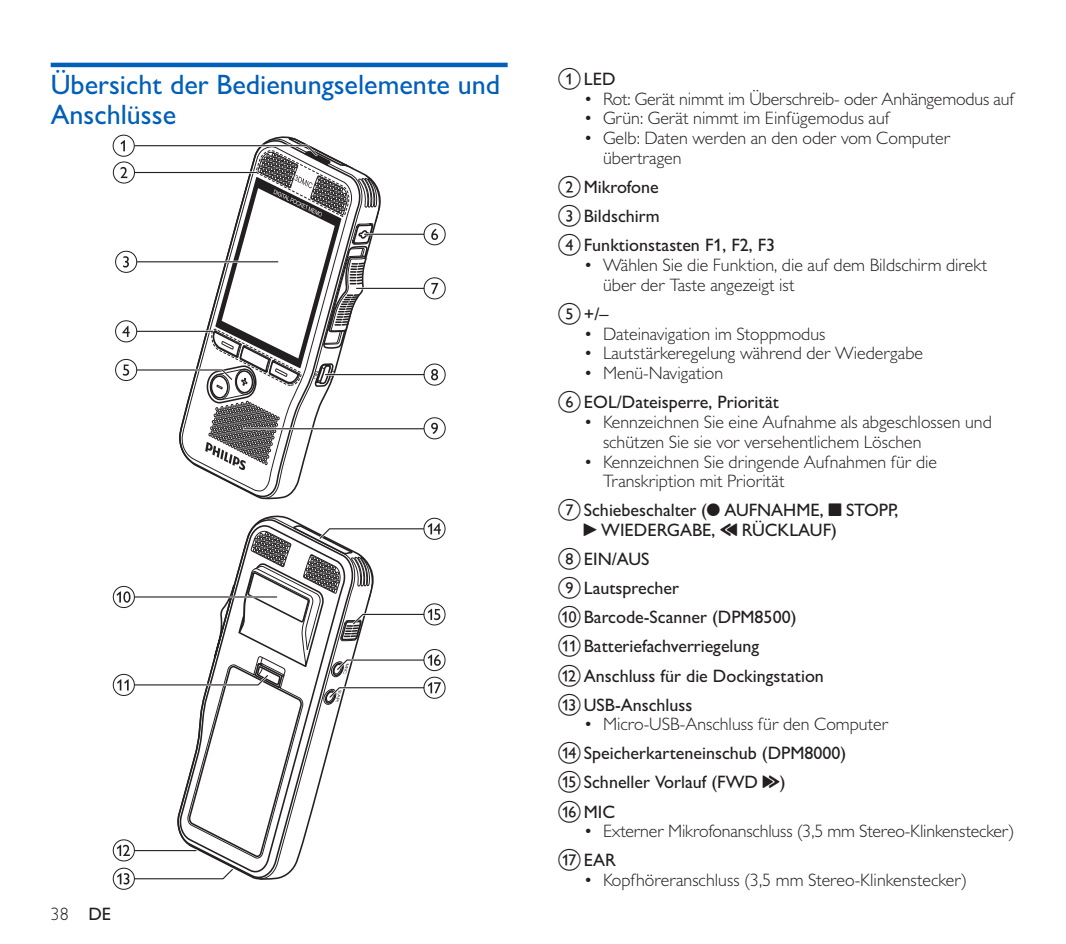
<style>
.page{position:relative;width:1066px;height:944px;background:#fff}
.page>*{position:absolute;margin:0;border:0;box-sizing:border-box;transform-origin:0 0}
.t1{font:500 28.12px/30.4px "Gill Sans MT Pro";color:#005fb9}
.t2{font:300 18px/19.8px "Gill Sans MT Pro";color:#231f20}
.t3{font:500 18px/29px "Gill Sans MT Pro";color:#231f20}
.s1{font-family:"dpm 8000";font-weight:400}
.s2{font-weight:500}
</style>
<div class="page">
<hr style="left:51px;top:63px;width:456px;height:4px;background:#005fb9">
<hr style="left:364px;top:234px;width:59px;height:1px;background:#231f20">
<hr style="left:356px;top:288px;width:68px;height:1px;background:#231f20">
<hr style="left:325px;top:374px;width:99px;height:1px;background:#231f20">
<hr style="left:244px;top:428px;width:179px;height:1px;background:#231f20">
<svg style="left:423px;top:223px;width:22px;height:22px"></svg>
<svg style="left:423px;top:277px;width:22px;height:22px"></svg>
<svg style="left:423px;top:364px;width:22px;height:22px"></svg>
<svg style="left:423px;top:417px;width:22px;height:22px"></svg>
<svg style="left:113px;top:135px;width:270px;height:364px"></svg>
<svg style="left:113px;top:516px;width:332px;height:374px"></svg>
<h1 class="t1" style="left:51px;top:69px;width:451px">Übersicht der Bedienungselemente und<br>Anschlüsse</h1>
<p class="t3" style="left:583px;top:64px;width:33px">LED</p>
<p class="t2" style="left:583px;top:88px;width:432px">• Rot: Gerät nimmt im Überschreib- oder Anhängemodus auf</p>
<p class="t2" style="left:583px;top:108px;width:307px">• Grün: Gerät nimmt im Einfügemodus auf</p>
<p class="t2" style="left:603px;top:128px;width:349px;text-indent:-19px">• Gelb: Daten werden an den oder vom Computer übertragen</p>
<p class="t3" style="left:583px;top:172px;width:193px">Mikrofone<br>Bildschirm<br>Funktionstasten F1, F2, F3</p>
<p class="t2" style="left:603px;top:255px;width:386px;text-indent:-19px">• Wählen Sie die Funktion, die auf dem Bildschirm direkt über der Taste angezeigt ist</p>
<p class="t3" style="left:583px;top:299px;width:26px">+/–</p>
<p class="t2" style="left:583px;top:323px;width:243px">• Dateinavigation im Stoppmodus</p>
<p class="t2" style="left:583px;top:343px;width:341px">• Lautstärkeregelung während der Wiedergabe</p>
<p class="t2" style="left:583px;top:363px;width:141px">• Menü-Navigation</p>
<p class="t3" style="left:583px;top:387px;width:197px">EOL/Dateisperre, Priorität</p>
<p class="t2" style="left:603px;top:412px;width:390px;text-indent:-19px">• Kennzeichnen Sie eine Aufnahme als abgeschlossen und schützen Sie sie vor versehentlichem Löschen</p>
<p class="t2" style="left:603px;top:451px;width:335px;text-indent:-19px">• Kennzeichnen Sie dringende Aufnahmen für die<br>Transkription mit Priorität</p>
<p class="t3" style="left:583px;top:500px;width:316px;line-height:19.8px">Schiebeschalter (<span class="s1">G</span> AUFNAHME, <span class="s1">F</span> STOPP,<br><span class="s1">C</span> WIEDERGABE, <span class="s1">B</span> RÜCKLAUF)</p>
<p class="t3" style="left:583px;top:544px;width:214px">EIN/AUS<br>Lautsprecher<br>Barcode-Scanner (DPM8500)<br>Batteriefachverriegelung</p>
<p class="t3" style="left:583px;top:661px;width:241px;text-indent:-26px">● Anschluss für die Dockingstation<br>USB-Anschluss</p>
<p class="t2" style="left:583px;top:714px;width:306px">• Micro-USB-Anschluss für den Computer</p>
<p class="t3" style="left:558px;top:739px;width:289px">■ Speicherkarteneinschub (DPM8000)</p>
<p class="t3" style="left:583px;top:768px;width:203px;text-indent:-26px">□ Schneller Vorlauf (FWD <span class="s1">A</span>)<br>MIC</p>
<p class="t2" style="left:583px;top:821px;width:432px">• Externer Mikrofonanschluss (3,5 mm Stereo-Klinkenstecker)</p>
<p class="t3" style="left:558px;top:846px;width:59px">❑ EAR</p>
<p class="t2" style="left:583px;top:870px;width:384px">• Kopfhöreranschluss (3,5 mm Stereo-Klinkenstecker)</p>
<p class="t2" style="left:51px;top:904px;width:62px">38 <span class="s2">DE</span></p>
</div>
